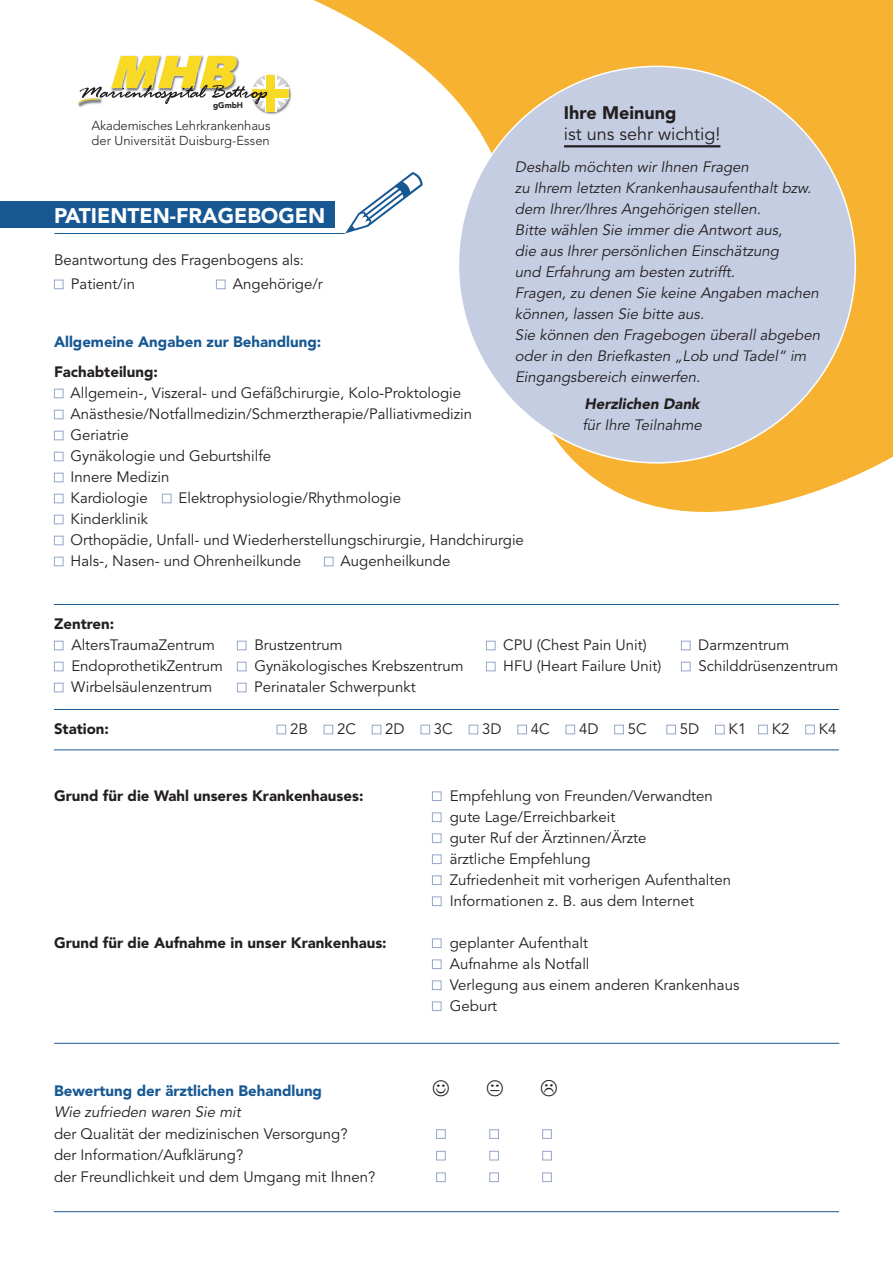
<style>
.page{position:relative;width:893px;height:1263px;background:#fff}
.page>*{position:absolute;margin:0;border:0;box-sizing:border-box;transform-origin:0 0}
.t1{font:900 21px "Avenir";color:#fff}
.t2{font:18px "Avenir";color:#231f20}
.t3{font:900 18px "Avenir";color:#231f20}
.t4{font:15px/21px "Avenir";color:#231f20}
.t5{font:italic 15px/21px "Avenir";color:#231f20}
.t6{font:900 15px "Avenir";color:#231f20}
.t7{font:900 15px "Avenir";color:#175893}
.t8{font:italic 900 15px "Avenir";color:#231f20}
.t9{font:300 12.9px/14.9px "Avenir";letter-spacing:-.01em;color:#231f20}
.t10{font:900 8.1px "Avenir";color:#231f20}
</style>
<div class="page">
<div style="left:0;top:201px;width:334px;height:27px;background:#175893"></div>
<div style="left:54px;top:280px;width:9px;height:9px;border:1px solid #95a6ca"></div>
<div style="left:216px;top:280px;width:9px;height:9px;border:1px solid #95a6ca"></div>
<svg style="left:314px;top:0;width:579px;height:567px"></svg>
<div style="left:458px;top:66px;width:397px;height:397px;background:#c5cde2;border-radius:50%"></div>
<hr style="left:564px;top:145px;width:156px;height:2px;background:#231f20">
<div style="left:54px;top:389px;width:9px;height:9px;border:1px solid #95a6ca"></div>
<div style="left:54px;top:410px;width:9px;height:9px;border:1px solid #95a6ca"></div>
<div style="left:54px;top:431px;width:9px;height:9px;border:1px solid #95a6ca"></div>
<div style="left:54px;top:452px;width:9px;height:9px;border:1px solid #95a6ca"></div>
<div style="left:54px;top:473px;width:9px;height:9px;border:1px solid #95a6ca"></div>
<div style="left:54px;top:494px;width:9px;height:9px;border:1px solid #95a6ca"></div>
<div style="left:162px;top:494px;width:9px;height:9px;border:1px solid #95a6ca"></div>
<div style="left:54px;top:515px;width:9px;height:9px;border:1px solid #95a6ca"></div>
<div style="left:54px;top:536px;width:9px;height:9px;border:1px solid #95a6ca"></div>
<div style="left:54px;top:557px;width:9px;height:9px;border:1px solid #95a6ca"></div>
<div style="left:324px;top:557px;width:9px;height:9px;border:1px solid #95a6ca"></div>
<div style="left:54px;top:641px;width:9px;height:9px;border:1px solid #95a6ca"></div>
<div style="left:237px;top:641px;width:9px;height:9px;border:1px solid #95a6ca"></div>
<div style="left:486px;top:641px;width:9px;height:9px;border:1px solid #95a6ca"></div>
<div style="left:681px;top:641px;width:9px;height:9px;border:1px solid #95a6ca"></div>
<div style="left:54px;top:662px;width:9px;height:9px;border:1px solid #95a6ca"></div>
<div style="left:237px;top:662px;width:9px;height:9px;border:1px solid #95a6ca"></div>
<div style="left:486px;top:662px;width:9px;height:9px;border:1px solid #95a6ca"></div>
<div style="left:681px;top:662px;width:9px;height:9px;border:1px solid #95a6ca"></div>
<div style="left:54px;top:683px;width:9px;height:9px;border:1px solid #95a6ca"></div>
<div style="left:237px;top:683px;width:9px;height:9px;border:1px solid #95a6ca"></div>
<div style="left:277px;top:725px;width:9px;height:9px;border:1px solid #95a6ca"></div>
<div style="left:324px;top:725px;width:9px;height:9px;border:1px solid #95a6ca"></div>
<div style="left:372px;top:725px;width:9px;height:9px;border:1px solid #95a6ca"></div>
<div style="left:421px;top:725px;width:9px;height:9px;border:1px solid #95a6ca"></div>
<div style="left:469px;top:725px;width:9px;height:9px;border:1px solid #95a6ca"></div>
<div style="left:517px;top:725px;width:10px;height:9px;border:1px solid #95a6ca"></div>
<div style="left:566px;top:725px;width:9px;height:9px;border:1px solid #95a6ca"></div>
<div style="left:614px;top:725px;width:10px;height:9px;border:1px solid #95a6ca"></div>
<div style="left:666px;top:725px;width:10px;height:9px;border:1px solid #95a6ca"></div>
<div style="left:715px;top:725px;width:10px;height:9px;border:1px solid #95a6ca"></div>
<div style="left:758px;top:725px;width:10px;height:9px;border:1px solid #95a6ca"></div>
<div style="left:805px;top:725px;width:10px;height:9px;border:1px solid #95a6ca"></div>
<hr style="left:54px;top:749px;width:785px;height:1px;background:#175893">
<hr style="left:54px;top:709px;width:785px;height:1px;background:#175893">
<hr style="left:54px;top:604px;width:785px;height:1px;background:#175893">
<div style="left:432px;top:791px;width:9px;height:10px;border:1px solid #95a6ca"></div>
<div style="left:432px;top:812px;width:9px;height:10px;border:1px solid #95a6ca"></div>
<div style="left:432px;top:833px;width:9px;height:10px;border:1px solid #95a6ca"></div>
<div style="left:432px;top:854px;width:9px;height:10px;border:1px solid #95a6ca"></div>
<div style="left:432px;top:875px;width:9px;height:10px;border:1px solid #95a6ca"></div>
<div style="left:432px;top:896px;width:9px;height:10px;border:1px solid #95a6ca"></div>
<div style="left:432px;top:938px;width:9px;height:10px;border:1px solid #95a6ca"></div>
<div style="left:432px;top:959px;width:9px;height:10px;border:1px solid #95a6ca"></div>
<div style="left:432px;top:980px;width:9px;height:10px;border:1px solid #95a6ca"></div>
<div style="left:432px;top:1001px;width:9px;height:10px;border:1px solid #95a6ca"></div>
<div style="left:436px;top:1129px;width:10px;height:10px;border:1px solid #95a6ca"></div>
<div style="left:489px;top:1129px;width:10px;height:10px;border:1px solid #95a6ca"></div>
<div style="left:542px;top:1129px;width:10px;height:10px;border:1px solid #95a6ca"></div>
<div style="left:436px;top:1151px;width:10px;height:9px;border:1px solid #95a6ca"></div>
<div style="left:489px;top:1151px;width:10px;height:9px;border:1px solid #95a6ca"></div>
<div style="left:542px;top:1151px;width:10px;height:9px;border:1px solid #95a6ca"></div>
<div style="left:436px;top:1172px;width:10px;height:10px;border:1px solid #95a6ca"></div>
<div style="left:489px;top:1172px;width:10px;height:10px;border:1px solid #95a6ca"></div>
<div style="left:542px;top:1172px;width:10px;height:10px;border:1px solid #95a6ca"></div>
<img style="left:258px;top:74px;width:34px;height:41px">
<img style="left:121px;top:55px;width:111px;height:1px">
<svg style="left:252px;top:75px;width:37px;height:37px"></svg>
<div style="left:252px;top:88px;width:37px;height:11px;background:#fff"></div>
<div style="left:265px;top:75px;width:11px;height:37px;background:#fff"></div>
<svg style="left:276px;top:78px;width:10px;height:10px"></svg>
<svg style="left:276px;top:99px;width:10px;height:10px"></svg>
<div style="left:266px;top:75px;width:9px;height:37px;background:#f8da25"></div>
<div style="left:252px;top:89px;width:37px;height:9px;background:#f8da25"></div>
<svg style="left:79px;top:56px;width:188px;height:53px"></svg>
<hr style="left:54px;top:1043px;width:785px;height:1px;background:#175893">
<hr style="left:54px;top:1211px;width:785px;height:1px;background:#175893">
<hr style="left:54px;top:233px;width:291px;height:1px;background:#175893">
<svg style="left:345px;top:171px;width:78px;height:62px"></svg>
<p class="t10" style="left:213px;top:101px;width:31px">gGmbH</p>
<p class="t9" style="left:91px;top:119px;width:181px">Akademisches Lehrkrankenhaus der Universität Duisburg-Essen</p>
<p class="t3" style="left:564px;top:101px;width:114px">Ihre Meinung</p>
<p class="t2" style="left:564px;top:124px;width:158px">ist uns sehr wichtig!</p>
<p class="t5" style="left:515px;top:157px;width:309px">Deshalb möchten wir Ihnen Fragen<br>zu Ihrem letzten Krankenhausaufenthalt bzw. dem Ihrer/Ihres Angehörigen stellen.<br>Bitte wählen Sie immer die Antwort aus,<br>die aus Ihrer persönlichen Einschätzung<br>und Erfahrung am besten zutrifft.<br>Fragen, zu denen Sie keine Angaben machen können, lassen Sie bitte aus.<br>Sie können den Fragebogen überall abgeben oder in den Briefkasten „Lob und Tadel“ im Eingangsbereich einwerfen.</p>
<p class="t8" style="left:584px;top:395px;width:120px">Herzlichen Dank</p>
<p class="t5" style="left:582px;top:415px;width:124px">für Ihre Teilnahme</p>
<h1 class="t1" style="left:54px;top:202px;width:273px">Patienten-fragebogen</h1>
<p class="t4" style="left:71px;top:248px;width:235px;line-height:24px;text-indent:-17px">Beantwortung des Fragenbogens als:<br>Patient/in</p>
<p class="t4" style="left:233px;top:274px;width:91px">Angehörige/r</p>
<p class="t7" style="left:54px;top:332px;width:269px">Allgemeine Angaben zur Behandlung:</p>
<p class="t6" style="left:54px;top:363px;width:105px">Fachabteilung:</p>
<p class="t4" style="left:71px;top:383px;width:403px">Allgemein-, Viszeral- und Gefäßchirurgie, Kolo-Proktologie Anästhesie/Notfallmedizin/Schmerztherapie/Palliativmedizin Geriatrie<br>Gynäkologie und Geburtshilfe<br>Innere Medizin<br>Kardiologie</p>
<p class="t4" style="left:179px;top:488px;width:224px">Elektrophysiologie/Rhythmologie</p>
<p class="t4" style="left:71px;top:509px;width:455px">Kinderklinik<br>Orthopädie, Unfall- und Wiederherstellungschirurgie, Handchirurgie<br>Hals-, Nasen- und Ohrenheilkunde</p>
<p class="t4" style="left:341px;top:551px;width:111px">Augenheilkunde</p>
<p class="t6" style="left:54px;top:615px;width:62px">Zentren:</p>
<p class="t4" style="left:71px;top:635px;width:145px">AltersTraumaZentrum</p>
<p class="t4" style="left:254px;top:635px;width:90px">Brustzentrum</p>
<p class="t4" style="left:503px;top:635px;width:145px">CPU (Chest Pain Unit)</p>
<p class="t4" style="left:698px;top:635px;width:93px">Darmzentrum</p>
<p class="t4" style="left:71px;top:656px;width:153px">EndoprothetikZentrum</p>
<p class="t4" style="left:254px;top:656px;width:211px">Gynäkologisches Krebszentrum</p>
<p class="t4" style="left:503px;top:656px;width:159px">HFU (Heart Failure Unit)</p>
<p class="t4" style="left:698px;top:656px;width:141px">Schilddrüsenzentrum</p>
<p class="t4" style="left:71px;top:677px;width:143px">Wirbelsäulenzentrum</p>
<p class="t4" style="left:254px;top:677px;width:163px">Perinataler Schwerpunkt</p>
<p class="t6" style="left:54px;top:720px;width:56px">Station:</p>
<p class="t4" style="left:290px;top:719px;width:19px">2B</p>
<p class="t4" style="left:337px;top:719px;width:20px">2C</p>
<p class="t4" style="left:385px;top:719px;width:21px">2D</p>
<p class="t4" style="left:434px;top:719px;width:20px">3C</p>
<p class="t4" style="left:482px;top:719px;width:21px">3D</p>
<p class="t4" style="left:531px;top:719px;width:20px">4C</p>
<p class="t4" style="left:579px;top:719px;width:21px">4D</p>
<p class="t4" style="left:628px;top:719px;width:20px">5C</p>
<p class="t4" style="left:680px;top:719px;width:21px">5D</p>
<p class="t4" style="left:729px;top:719px;width:19px">K1</p>
<p class="t4" style="left:772px;top:719px;width:19px">K2</p>
<p class="t4" style="left:819px;top:719px;width:19px">K4</p>
<p class="t6" style="left:54px;top:787px;width:311px">Grund für die Wahl unseres Krankenhauses:</p>
<p class="t4" style="left:450px;top:786px;width:283px">Empfehlung von Freunden/Verwandten gute Lage/Erreichbarkeit<br>guter Ruf der Ärztinnen/Ärzte<br>ärztliche Empfehlung<br>Zufriedenheit mit vorherigen Aufenthalten Informationen z. B. aus dem Internet</p>
<p class="t6" style="left:54px;top:934px;width:334px">Grund für die Aufnahme in unser Krankenhaus:</p>
<p class="t4" style="left:450px;top:933px;width:291px">geplanter Aufenthalt<br>Aufnahme als Notfall<br>Verlegung aus einem anderen Krankenhaus<br>Geburt</p>
<p class="t7" style="left:54px;top:1082px;width:270px">Bewertung der ärztlichen Behandlung</p>
<p class="t5" style="left:54px;top:1102px;width:191px">Wie zufrieden waren Sie mit</p>
<p class="t4" style="left:54px;top:1123px;width:323px;line-height:21.6px">der Qualität der medizinischen Versorgung?<br>der Information/Aufklärung?<br>der Freundlichkeit und dem Umgang mit Ihnen?</p>
</div>
